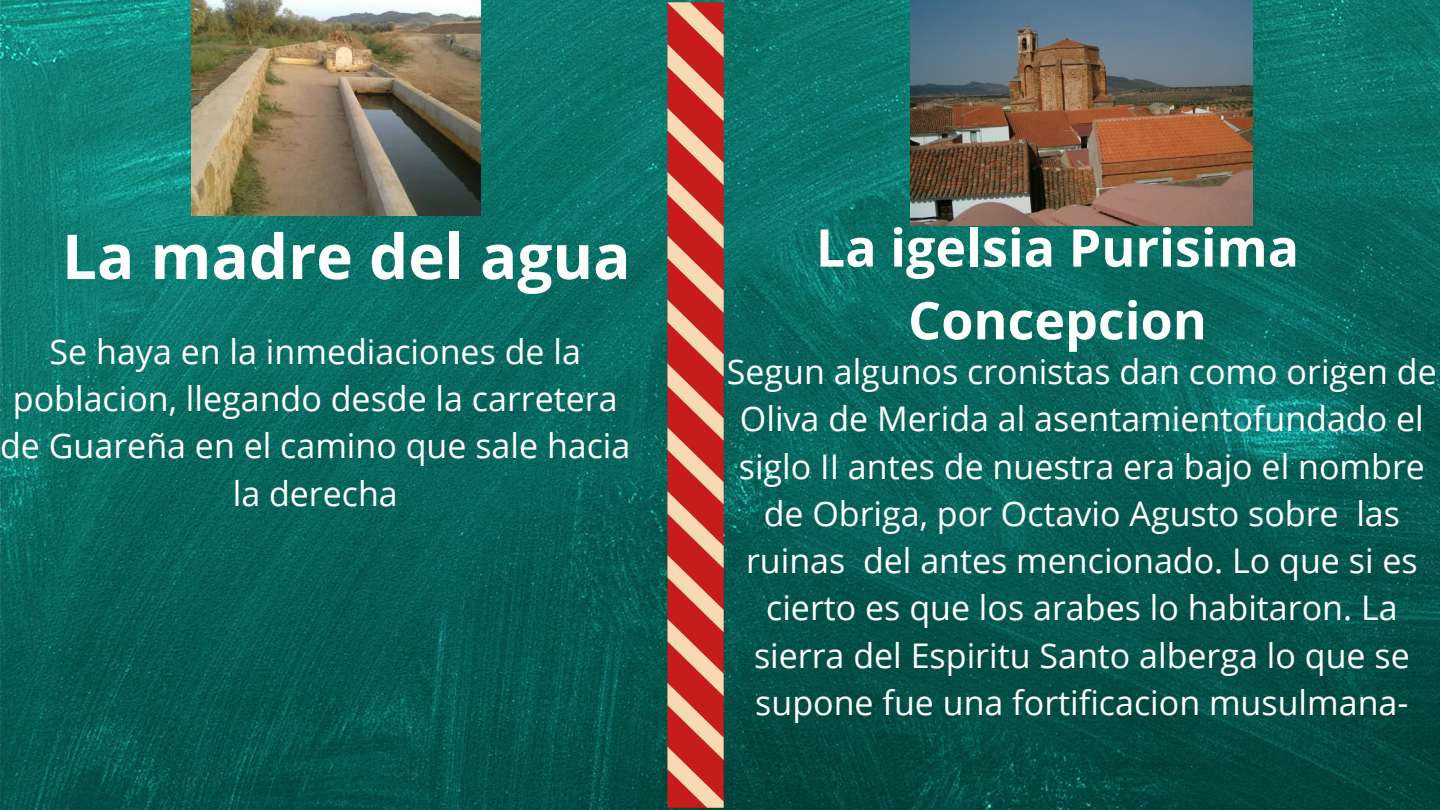
<style>
.page{position:relative;width:1440px;height:810px;background:#fff}
.page>*{position:absolute;margin:0;border:0;box-sizing:border-box;transform-origin:0 0}
.t1{font:700 62px "Open Sans";color:#fff}
.t2{font:700 52px/72.8px "Open Sans";color:#fff;text-align:center}
.t3{font:34px/47.2px "Open Sans";color:#fff;text-align:center}
</style>
<div class="page">
<img style="left:0;top:0;width:1440px;height:810px">
<svg style="left:667px;top:2px;width:57px;height:806px;background:#d45e50"></svg>
<img style="left:192px;top:0;width:288px;height:216px">
<img style="left:911px;top:0;width:342px;height:226px">
<p class="t1" style="left:62px;top:213px;width:570px">La madre del agua</p>
<p class="t2" style="left:816px;top:210px;width:485px">La igelsia Purisima<br>Concepcion</p>
<p class="t3" style="left:0;top:327px;width:632px">Se haya en la inmediaciones de la poblacion, llegando desde la carretera de Guareña en el camino que sale hacia la derecha</p>
<h2 class="t3" style="left:727px;top:347px;width:712px">Segun algunos cronistas dan como origen de Oliva de Merida al asentamientofundado el siglo II antes de nuestra era bajo el nombre de Obriga, por Octavio Agusto sobre las ruinas del antes mencionado. Lo que si es cierto es que los arabes lo habitaron. La sierra del Espiritu Santo alberga lo que se supone fue una fortificacion musulmana-</h2>
</div>
